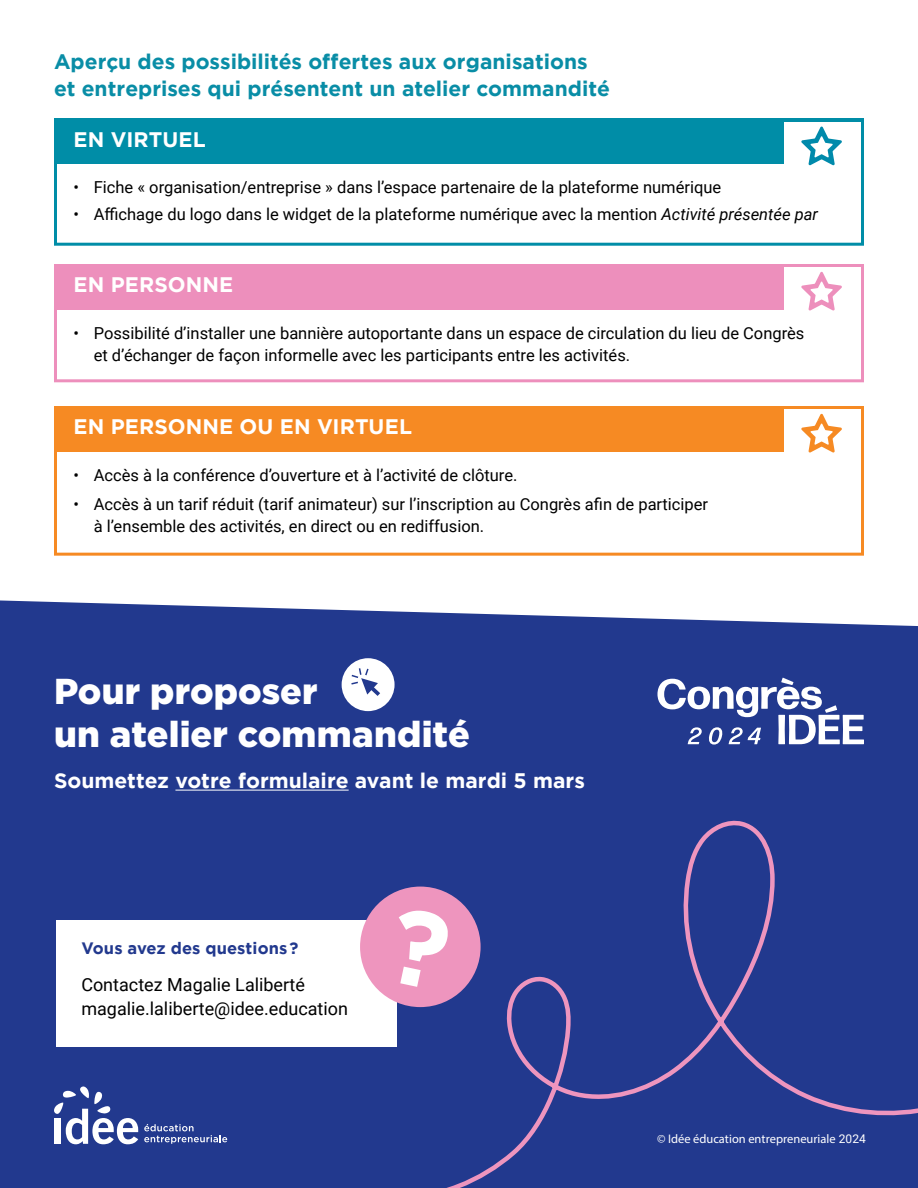
<style>
.page{position:relative;width:918px;height:1188px;background:#fff}
.page>*{position:absolute;margin:0;border:0;box-sizing:border-box;transform-origin:0 0}
.t1{font:900 36px/43.2px "Gotham";letter-spacing:.005em;color:#fff}
.t2{font:700 21px/27px "Gotham";color:#098da6}
.t3{font:700 21px "Gotham";letter-spacing:.005em;color:#fff}
.t4{font:18px/24px "Roboto";color:#000}
.t5{font:16.5px/22.5px "Roboto";color:#000}
.t6{font:700 16.5px "Gotham";letter-spacing:.005em;color:#22398e}
.t7{font:12.45px "Myriad Pro";color:#fff}
.s1{font-style:italic}
.s2{font-family:"Roboto";font-size:12px}
</style>
<div class="page">
<div style="left:0;top:600px;width:918px;height:588px;background:#22398e"></div>
<div style="left:54px;top:119px;width:810px;height:45px;background:#008da7"></div>
<div style="left:54px;top:160px;width:810px;height:86px;border:3px solid #008da7"></div>
<div style="left:785px;top:122px;width:76px;height:44px;background:#fff"></div>
<svg style="left:801px;top:126px;width:41px;height:40px"></svg>
<div style="left:54px;top:264px;width:810px;height:45px;background:#ed8fbc"></div>
<div style="left:54px;top:305px;width:810px;height:77px;border:3px solid #ed8fbc"></div>
<div style="left:785px;top:267px;width:76px;height:45px;background:#fff"></div>
<svg style="left:801px;top:272px;width:41px;height:39px"></svg>
<div style="left:54px;top:406px;width:810px;height:45px;background:#f68a23"></div>
<div style="left:54px;top:447px;width:810px;height:109px;border:3px solid #f68a23"></div>
<div style="left:785px;top:409px;width:76px;height:45px;background:#fff"></div>
<svg style="left:801px;top:414px;width:41px;height:39px"></svg>
<hr style="left:175px;top:790px;width:174px;height:1px;background:#fff">
<div style="left:57px;top:920px;width:340px;height:127px;background:#fff"></div>
<div style="left:360px;top:887px;width:121px;height:120px;background:#ee95be;border-radius:50%"></div>
<svg style="left:390px;top:815px;width:528px;height:373px;background:#324192"></svg>
<svg style="left:53px;top:1086px;width:85px;height:58px"></svg>
<svg style="left:144px;top:1124px;width:83px;height:20px;background:#4e60a4"></svg>
<svg style="left:657px;top:678px;width:207px;height:67px"></svg>
<div style="left:342px;top:658px;width:53px;height:53px;background:#fff;border-radius:50%"></div>
<svg style="left:351px;top:668px;width:29px;height:28px"></svg>
<p class="t2" style="left:54px;top:48px;width:557px">Aperçu des possibilités offertes aux organisations et entreprises qui présentent un atelier commandité</p>
<p class="t3" style="left:74px;top:128px;width:134px">EN VIRTUEL</p>
<p class="t5" style="left:74px;top:176px;width:649px">• Fiche « organisation/entreprise » dans l’espace partenaire de la plateforme numérique</p>
<p class="t5" style="left:74px;top:202px;width:746px">• Affichage du logo dans le widget de la plateforme numérique avec la mention <span class="s1">Activité présentée par</span></p>
<p class="t3" style="left:74px;top:273px;width:161px">EN PERSONNE</p>
<p class="t5" style="left:94px;top:321px;width:712px;text-indent:-20px">• Possibilité d’installer une bannière autoportante dans un espace de circulation du lieu de Congrès et d’échanger de façon informelle avec les participants entre les activités.</p>
<p class="t3" style="left:74px;top:415px;width:340px">EN PERSONNE OU EN VIRTUEL</p>
<p class="t5" style="left:74px;top:463px;width:445px">• Accès à la conférence d’ouverture et à l’activité de clôture.</p>
<p class="t5" style="left:94px;top:492px;width:616px;text-indent:-20px">• Accès à un tarif réduit (tarif animateur) sur l’inscription au Congrès afin de participer à l’ensemble des activités, en direct ou en rediffusion.</p>
<h1 class="t1" style="left:54px;top:669px;width:417px">Pour proposer<br>un atelier commandité</h1>
<p class="t3" style="left:54px;top:768px;width:532px">Soumettez votre formulaire avant le mardi 5 mars</p>
<p class="t6" style="left:81px;top:938px;width:219px">Vous avez des questions?</p>
<p class="t4" style="left:81px;top:972px;width:268px">Contactez Magalie Laliberté magalie.laliberte@idee.education</p>
<p class="t7" style="left:657px;top:1132px;width:210px">© Idée éducation entrepreneuriale <span class="s2">2024</span></p>
</div>
